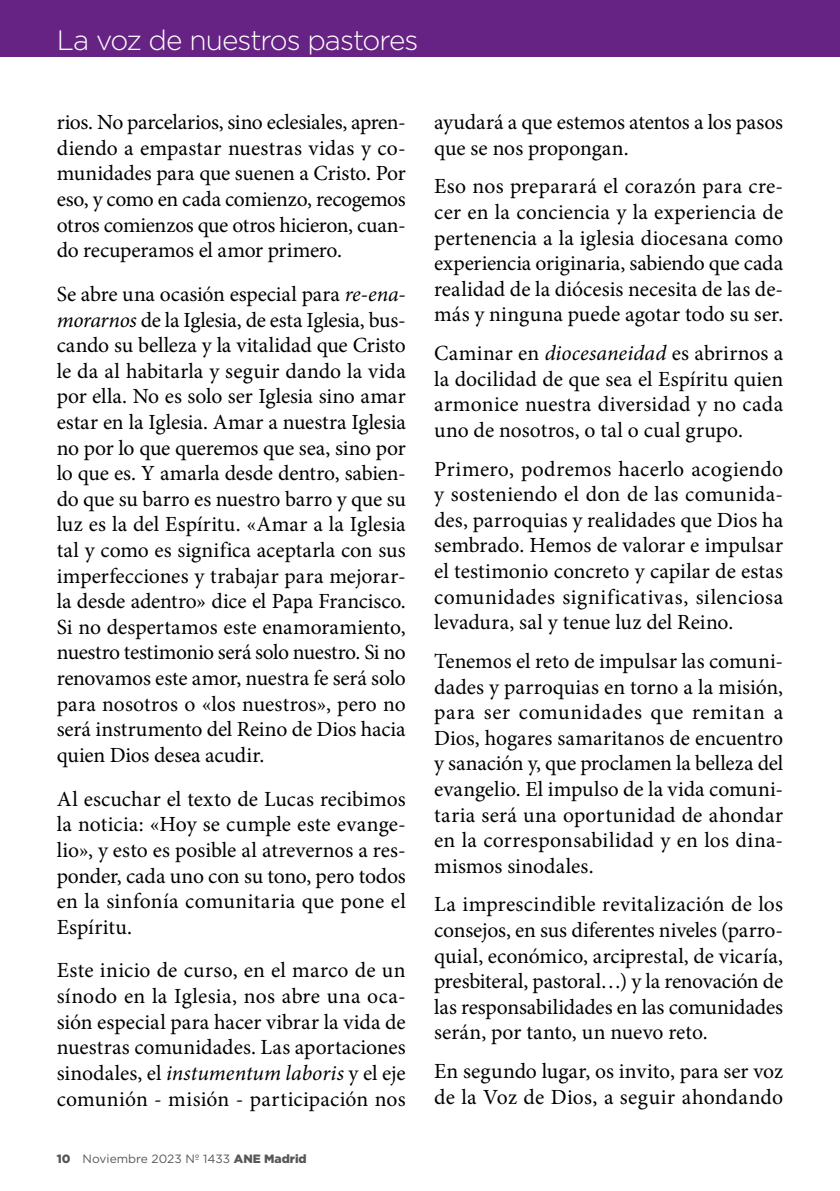
<style>
.page{position:relative;width:840px;height:1191px;background:#fff}
.page>*{position:absolute;margin:0;border:0;box-sizing:border-box;transform-origin:0 0}
.t1{font:300 28px "Gotham HTF";letter-spacing:-.035em;color:#fff}
.t2{font:21.6px/25.6px "Minion Pro";color:#000;text-align:justify}
.t3{font:12px "Gotham HTF";color:#575756}
.s1{font-style:italic}
.s2{font-weight:900}
</style>
<div class="page">
<div style="left:0;top:0;width:839px;height:57px;background:#662383"></div>
<p class="t1" style="left:57px;top:25px;width:363px">La voz de nuestros pastores</p>
<p class="t2" style="left:57px;top:109px;width:350px">rios. No parcelarios, sino eclesiales, apren&shy;diendo a empastar nuestras vidas y co&shy;munidades para que suenen a Cristo. Por eso, y como en cada comienzo, recogemos otros comienzos que otros hicieron, cuan&shy;do recuperamos el amor primero.</p>
<p class="t2" style="left:57px;top:281px;width:350px">Se abre una ocasión especial para <span class="s1">re-ena&shy;morarnos</span> de la Iglesia, de esta Iglesia, bus&shy;cando su belleza y la vitalidad que Cristo le da al habitarla y seguir dando la vida por ella. No es solo ser Iglesia sino amar estar en la Iglesia. Amar a nuestra Iglesia no por lo que queremos que sea, sino por lo que es. Y amarla desde dentro, sabien&shy;do que su barro es nuestro barro y que su luz es la del Espíritu. «Amar a la Iglesia tal y como es significa aceptarla con sus imperfecciones y trabajar para mejorar&shy;la desde adentro» dice el Papa Francisco.<br>Si no despertamos este enamoramiento, nuestro testimonio será solo nuestro. Si no renovamos este amor, nuestra fe será solo para nosotros o «los nuestros», pero no será instrumento del Reino de Dios hacia quien Dios desea acudir.</p>
<p class="t2" style="left:57px;top:786px;width:350px">Al escuchar el texto de Lucas recibimos la noticia: «Hoy se cumple este evange&shy;lio», y esto es posible al atrevernos a res&shy;ponder, cada uno con su tono, pero todos en la sinfonía comunitaria que pone el Espíritu.</p>
<p class="t2" style="left:57px;top:958px;width:350px">Este inicio de curso, en el marco de un sínodo en la Iglesia, nos abre una oca&shy;sión especial para hacer vibrar la vida de nuestras comunidades. Las aportaciones sinodales, el <span class="s1">instumentum laboris</span> y el eje comunión - misión - participación nos</p>
<p class="t3" style="left:57px;top:1151px;width:251px"><span class="s2">10</span> Noviembre 2023 Nº 1433 <span class="s2">ANE Madrid</span></p>
<p class="t2" style="left:434px;top:109px;width:350px">ayudará a que estemos atentos a los pasos que se nos propongan.</p>
<p class="t2" style="left:434px;top:174px;width:350px">Eso nos preparará el corazón para cre&shy;cer en la conciencia y la experiencia de pertenencia a la iglesia diocesana como experiencia originaria, sabiendo que cada realidad de la diócesis necesita de las de&shy;más y ninguna puede agotar todo su ser.</p>
<p class="t2" style="left:434px;top:340px;width:350px">Caminar en <span class="s1">diocesaneidad</span> es abrirnos a la docilidad de que sea el Espíritu quien armonice nuestra diversidad y no cada uno de nosotros, o tal o cual grupo.</p>
<p class="t2" style="left:434px;top:456px;width:350px">Primero, podremos hacerlo acogiendo y sosteniendo el don de las comunida&shy;des, parroquias y realidades que Dios ha sembrado. Hemos de valorar e impulsar el testimonio concreto y capilar de estas comunidades significativas, silenciosa levadura, sal y tenue luz del Reino.</p>
<p class="t2" style="left:434px;top:648px;width:350px">Tenemos el reto de impulsar las comuni&shy;dades y parroquias en torno a la misión, para ser comunidades que remitan a Dios, hogares samaritanos de encuentro y sanación y, que proclamen la belleza del evangelio. El impulso de la vida comuni&shy;taria será una oportunidad de ahondar en la corresponsabilidad y en los dina&shy;mismos sinodales.</p>
<p class="t2" style="left:434px;top:891px;width:350px">La imprescindible revitalización de los consejos, en sus diferentes niveles (parro&shy;quial, económico, arciprestal, de vicaría, presbiteral, pastoral…) y la renovación de las responsabilidades en las comunidades serán, por tanto, un nuevo reto.</p>
<p class="t2" style="left:434px;top:1058px;width:350px">En segundo lugar, os invito, para ser voz de la Voz de Dios, a seguir ahondando</p>
</div>
